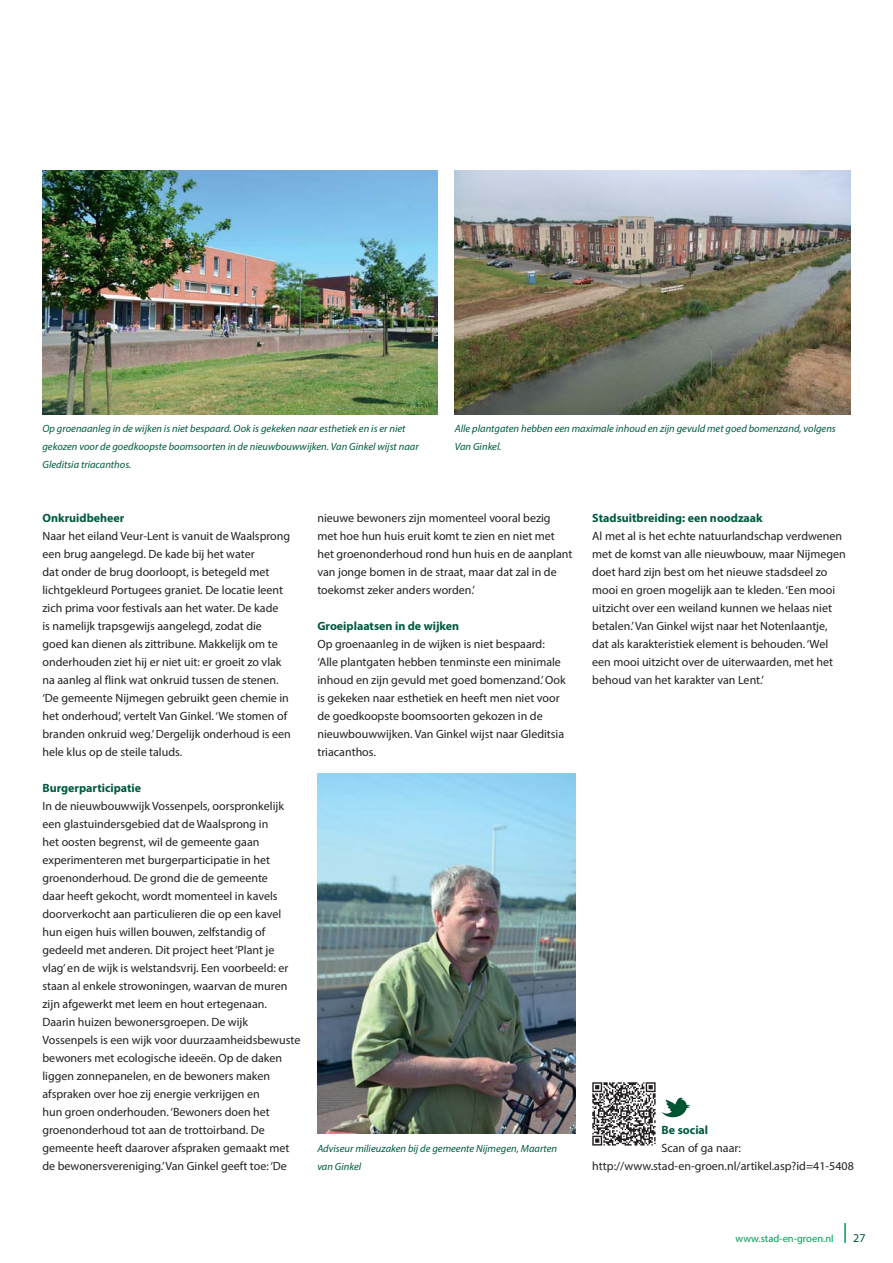
<style>
.page{position:relative;width:893px;height:1263px;background:#fff}
.page>*{position:absolute;margin:0;border:0;box-sizing:border-box;transform-origin:0 0}
.t1{font:12px/18px "Myriad Pro";color:#231f20}
.t2{font:700 12px "Myriad Pro";color:#005941}
.t3{font:12px "Myriad Pro";color:#005941}
.t4{font:italic 10.5px/18px "Myriad Pro";color:#005941}
.t5{font:10.5px "Myriad Pro";color:#009d57}
</style>
<div class="page">
<hr style="left:844px;top:1223px;width:2px;height:20px;background:#009d57">
<img style="left:42px;top:170px;width:396px;height:244px">
<img style="left:455px;top:170px;width:395px;height:244px">
<img style="left:317px;top:774px;width:258px;height:360px">
<svg style="left:592px;top:1082px;width:63px;height:64px"></svg>
<svg style="left:661px;top:1097px;width:28px;height:20px"></svg>
<p class="t4" style="left:42px;top:420px;width:378px">Op groenaanleg in de wijken is niet bespaard. Ook is gekeken naar esthetiek en is er niet gekozen voor de goedkoopste boomsoorten in de nieuwbouwwijken. Van Ginkel wijst naar<br>Gleditsia triacanthos.</p>
<p class="t4" style="left:455px;top:420px;width:382px">Alle plantgaten hebben een maximale inhoud en zijn gevuld met goed bomenzand, volgens<br>Van Ginkel.</p>
<p class="t2" style="left:42px;top:513px;width:84px">Onkruidbeheer</p>
<p class="t1" style="left:42px;top:528px;width:250px">Naar het eiland Veur-Lent is vanuit de Waalsprong een brug aangelegd. De kade bij het water<br>dat onder de brug doorloopt, is betegeld met lichtgekleurd Portugees graniet. De locatie leent zich prima voor festivals aan het water. De kade<br>is namelijk trapsgewijs aangelegd, zodat die goed kan dienen als zittribune. Makkelijk om te onderhouden ziet hij er niet uit: er groeit zo vlak na aanleg al flink wat onkruid tussen de stenen. ‘De gemeente Nijmegen gebruikt geen chemie in het onderhoud’, vertelt Van Ginkel. ‘We stomen of branden onkruid weg.’ Dergelijk onderhoud is een hele klus op de steile taluds.</p>
<p class="t2" style="left:42px;top:783px;width:100px">Burgerparticipatie</p>
<p class="t1" style="left:42px;top:798px;width:259px">In de nieuwbouwwijk Vossenpels, oorspronkelijk een glastuindersgebied dat de Waalsprong in<br>het oosten begrenst, wil de gemeente gaan experimenteren met burgerparticipatie in het groenonderhoud. De grond die de gemeente<br>daar heeft gekocht, wordt momenteel in kavels doorverkocht aan particulieren die op een kavel hun eigen huis willen bouwen, zelfstandig of gedeeld met anderen. Dit project heet ‘Plant je vlag’ en de wijk is welstandsvrij. Een voorbeeld: er staan al enkele strowoningen, waarvan de muren zijn afgewerkt met leem en hout ertegenaan.<br>Daarin huizen bewonersgroepen. De wijk Vossenpels is een wijk voor duurzaamheidsbewuste bewoners met ecologische ideeën. Op de daken liggen zonnepanelen, en de bewoners maken afspraken over hoe zij energie verkrijgen en<br>hun groen onderhouden. ‘Bewoners doen het groenonderhoud tot aan de trottoirband. De gemeente heeft daarover afspraken gemaakt met de bewonersvereniging.’ Van Ginkel geeft toe: ‘De</p>
<p class="t1" style="left:317px;top:510px;width:256px">nieuwe bewoners zijn momenteel vooral bezig met hoe hun huis eruit komt te zien en niet met het groenonderhoud rond hun huis en de aanplant van jonge bomen in de straat, maar dat zal in de toekomst zeker anders worden.’</p>
<p class="t2" style="left:317px;top:621px;width:143px">Groeiplaatsen in de wijken</p>
<p class="t1" style="left:317px;top:636px;width:250px">Op groenaanleg in de wijken is niet bespaard: ‘Alle plantgaten hebben tenminste een minimale inhoud en zijn gevuld met goed bomenzand.’ Ook is gekeken naar esthetiek en heeft men niet voor de goedkoopste boomsoorten gekozen in de nieuwbouwwijken. Van Ginkel wijst naar Gleditsia triacanthos.</p>
<p class="t4" style="left:317px;top:1140px;width:241px">Adviseur milieuzaken bij de gemeente Nijmegen, Maarten van Ginkel</p>
<p class="t2" style="left:592px;top:513px;width:172px">Stadsuitbreiding: een noodzaak</p>
<p class="t1" style="left:592px;top:528px;width:255px">Al met al is het echte natuurlandschap verdwenen met de komst van alle nieuwbouw, maar Nijmegen doet hard zijn best om het nieuwe stadsdeel zo mooi en groen mogelijk aan te kleden. ‘Een mooi uitzicht over een weiland kunnen we helaas niet betalen.’ Van Ginkel wijst naar het Notenlaantje, dat als karakteristiek element is behouden. ‘Wel een mooi uitzicht over de uiterwaarden, met het behoud van het karakter van Lent.’</p>
<p class="t2" style="left:661px;top:1125px;width:48px">Be social</p>
<p class="t1" style="left:661px;top:1140px;width:81px">Scan of ga naar:</p>
<p class="t1" style="left:592px;top:1158px;width:263px">http://www.stad-en-groen.nl/artikel.asp?id=41-5408</p>
<p class="t5" style="left:735px;top:1234px;width:100px">www.stad-en-groen.nl</p>
<p class="t3" style="left:853px;top:1233px;width:14px">27</p>
</div>
